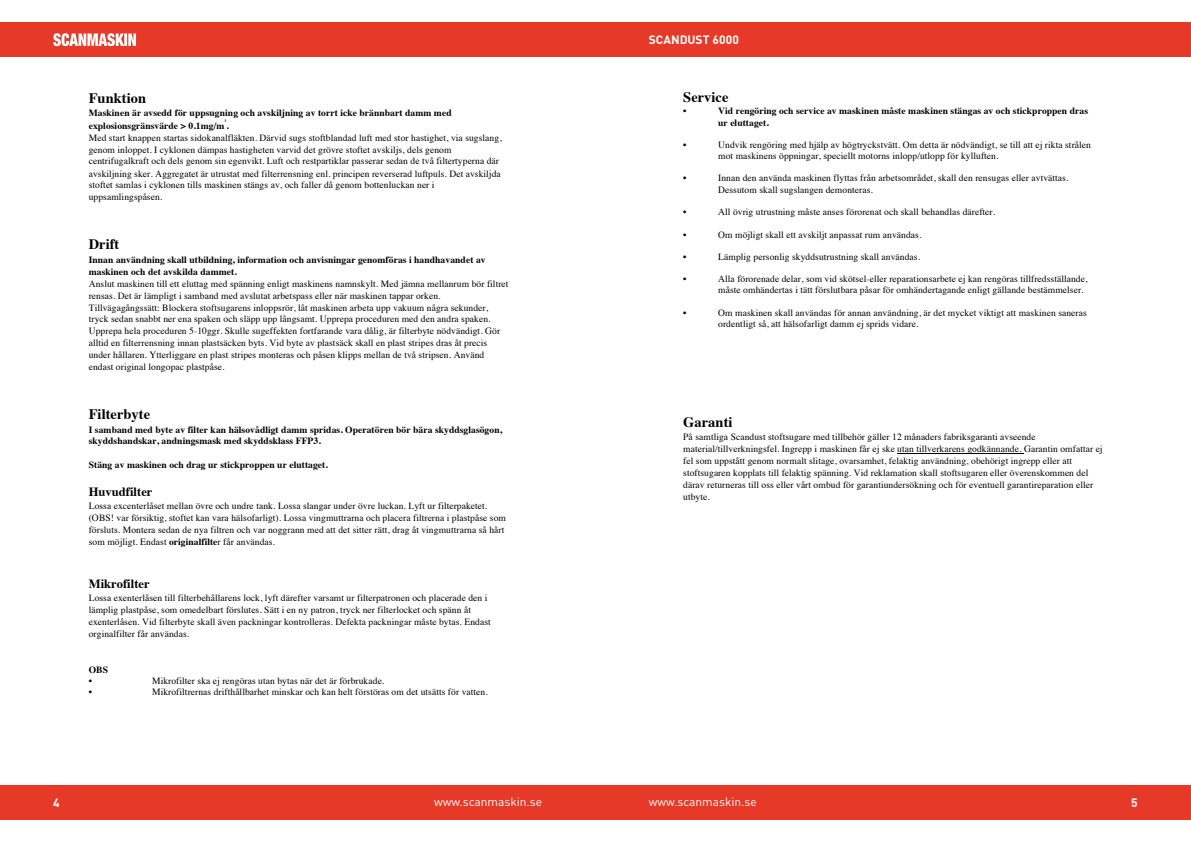
<style>
.page{position:relative;width:1191px;height:842px;background:#fff}
.page>*{position:absolute;margin:0;border:0;box-sizing:border-box;transform-origin:0 0}
.t1{font:700 14.4px "Times";letter-spacing:.005em;color:#000}
.t2{font:700 12.6px "Times";color:#000}
.t3{font:12px "DIN";color:#fff}
.t4{font:700 12px "DIN";letter-spacing:.005em;color:#fff}
.t5{font:9.5px/11.9px "Times";letter-spacing:.005em;color:#000}
.t6{font:700 9.5px/11.9px "Times";letter-spacing:.01em;color:#000}
.t7{font:700 3.7px "Times";color:#000}
.s1{font-weight:700}
</style>
<div class="page">
<hr style="left:897px;top:453px;width:127px;height:1px;background:#000">
<div style="left:0;top:23px;width:1191px;height:34px;background:#e73928"></div>
<div style="left:0;top:785px;width:1191px;height:34px;background:#e73928"></div>
<svg style="left:53px;top:33px;width:83px;height:13px"></svg>
<h1 class="t1" style="left:89px;top:84px;width:59px">Funktion</h1>
<p class="t6" style="left:89px;top:105px;width:364px;line-height:12.6px">Maskinen är avsedd för uppsugning och avskiljning av torrt icke brännbart damm med explosionsgränsvärde &gt; 0.1mg/m .</p>
<p class="t7" style="left:224px;top:117px;width:3px">3</p>
<p class="t5" style="left:89px;top:131px;width:414px">Med start knappen startas sidokanalfläkten. Därvid sugs stoftblandad luft med stor hastighet, via sugslang, genom inloppet. I cyklonen dämpas hastigheten varvid det grövre stoftet avskiljs, dels genom centrifugalkraft och dels genom sin egenvikt. Luft och restpartiklar passerar sedan de två filtertyperna där avskiljning sker. Aggregatet är utrustat med filterrensning enl. principen reverserad luftpuls. Det avskiljda stoftet samlas i cyklonen tills maskinen stängs av, och faller då genom bottenluckan ner i uppsamlingspåsen.</p>
<h1 class="t1" style="left:89px;top:231px;width:32px">Drift</h1>
<p class="t6" style="left:89px;top:253px;width:398px">Innan användning skall utbildning, information och anvisningar genomföras i handhavandet av maskinen och det avskilda dammet.</p>
<p class="t5" style="left:89px;top:277px;width:421px">Anslut maskinen till ett eluttag med spänning enligt maskinens namnskylt. Med jämna mellanrum bör filtret rensas. Det är lämpligt i samband med avslutat arbetspass eller när maskinen tappar orken.<br>Tillvägagångssätt: Blockera stoftsugarens inloppsrör, låt maskinen arbeta upp vakuum några sekunder, tryck sedan snabbt ner ena spaken och släpp upp långsamt. Upprepa proceduren med den andra spaken.<br>Upprepa hela proceduren 5-10ggr. Skulle sugeffekten fortfarande vara dålig, är filterbyte nödvändigt. Gör alltid en filterrensning innan plastsäcken byts. Vid byte av plastsäck skall en plast stripes dras åt precis under hållaren. Ytterliggare en plast stripes monteras och påsen klipps mellan de två stripsen. Använd endast original longopac plastpåse.</p>
<h1 class="t1" style="left:89px;top:401px;width:63px">Filterbyte</h1>
<p class="t6" style="left:89px;top:422px;width:415px">I samband med byte av filter kan hälsovådligt damm spridas. Operatören bör bära skyddsglasögon, skyddshandskar, andningsmask med skyddsklass FFP3.</p>
<p class="t6" style="left:89px;top:458px;width:241px">Stäng av maskinen och drag ur stickproppen ur eluttaget.</p>
<h2 class="t2" style="left:89px;top:480px;width:65px">Huvudfilter</h2>
<p class="t5" style="left:89px;top:499px;width:419px">Lossa excenterlåset mellan övre och undre tank. Lossa slangar under övre luckan. Lyft ur filterpaketet. (OBS! var försiktig, stoftet kan vara hälsofarligt). Lossa vingmuttrarna och placera filtrerna i plastpåse som försluts. Montera sedan de nya filtren och var noggrann med att det sitter rätt, drag åt vingmuttrarna så hårt som möjligt. Endast <span class="s1">originalfilte</span>r får användas.</p>
<h2 class="t2" style="left:89px;top:572px;width:62px">Mikrofilter</h2>
<p class="t5" style="left:89px;top:591px;width:403px">Lossa exenterlåsen till filterbehållarens lock, lyft därefter varsamt ur filterpatronen och placerade den i lämplig plastpåse, som omedelbart förslutes. Sätt i en ny patron, tryck ner filterlocket och spänn åt exenterlåsen. Vid filterbyte skall även packningar kontrolleras. Defekta packningar måste bytas. Endast orginalfilter får användas.</p>
<p class="t6" style="left:89px;top:662px;width:21px">OBS</p>
<p class="t5" style="left:89px;top:674px;width:5px">•</p>
<p class="t5" style="left:152px;top:674px;width:234px">Mikrofilter ska ej rengöras utan bytas när det är förbrukade.</p>
<p class="t5" style="left:89px;top:685px;width:5px">•</p>
<p class="t5" style="left:152px;top:685px;width:337px">Mikrofiltrernas drifthållbarhet minskar och kan helt förstöras om det utsätts för vatten.</p>
<p class="t4" style="left:649px;top:32px;width:92px">SCANDUST 6000</p>
<h1 class="t1" style="left:683px;top:83px;width:47px">Service</h1>
<p class="t5" style="left:683px;top:104px;width:5px">•</p>
<p class="t6" style="left:718px;top:104px;width:371px;line-height:11.4px">Vid rengöring och service av maskinen måste maskinen stängas av och stickproppen dras ur eluttaget.</p>
<p class="t5" style="left:683px;top:138px;width:5px">•</p>
<p class="t5" style="left:718px;top:138px;width:374px;line-height:11.2px">Undvik rengöring med hjälp av högtryckstvätt. Om detta är nödvändigt, se till att ej rikta strålen mot maskinens öppningar, speciellt motorns inlopp/utlopp för kylluften.</p>
<p class="t5" style="left:683px;top:171px;width:5px">•</p>
<p class="t5" style="left:718px;top:172px;width:352px;line-height:11.2px">Innan den använda maskinen flyttas från arbetsområdet, skall den rensugas eller avtvättas.<br>Dessutom skall sugslangen demonteras.</p>
<p class="t5" style="left:683px;top:205px;width:5px">•</p>
<p class="t5" style="left:718px;top:205px;width:278px">All övrig utrustning måste anses förorenat och skall behandlas därefter.</p>
<p class="t5" style="left:683px;top:228px;width:5px">•</p>
<p class="t5" style="left:718px;top:228px;width:205px">Om möjligt skall ett avskiljt anpassat rum användas.</p>
<p class="t5" style="left:683px;top:250px;width:5px">•</p>
<p class="t5" style="left:718px;top:250px;width:203px">Lämplig personlig skyddsutrustning skall användas.</p>
<p class="t5" style="left:683px;top:272px;width:5px">•</p>
<p class="t5" style="left:718px;top:273px;width:371px;line-height:11.2px">Alla förorenade delar, som vid skötsel-eller reparationsarbete ej kan rengöras tillfredsställande, måste omhändertas i tätt förslutbara påsar för omhändertagande enligt gällande bestämmelser.</p>
<p class="t5" style="left:683px;top:306px;width:5px">•</p>
<p class="t5" style="left:718px;top:306px;width:370px;line-height:11.2px">Om maskinen skall användas för annan användning, är det mycket viktigt att maskinen saneras ordentligt så, att hälsofarligt damm ej sprids vidare.</p>
<h1 class="t1" style="left:683px;top:408px;width:51px">Garanti</h1>
<p class="t5" style="left:683px;top:430px;width:421px">På samtliga Scandust stoftsugare med tillbehör gäller 12 månaders fabriksgaranti avseende material/tillverkningsfel. Ingrepp i maskinen får ej ske utan tillverkarens godkännande. Garantin omfattar ej fel som uppstått genom normalt slitage, ovarsamhet, felaktig användning, obehörigt ingrepp eller att stoftsugaren kopplats till felaktig spänning. Vid reklamation skall stoftsugaren eller överenskommen del därav returneras till oss eller vårt ombud för garantiundersökning och för eventuell garantireparation eller utbyte.</p>
<p class="t4" style="left:53px;top:795px;width:8px">4</p>
<p class="t3" style="left:434px;top:794px;width:109px">www.scanmaskin.se</p>
<p class="t3" style="left:649px;top:794px;width:109px">www.scanmaskin.se</p>
<p class="t4" style="left:1131px;top:795px;width:8px">5</p>
</div>
